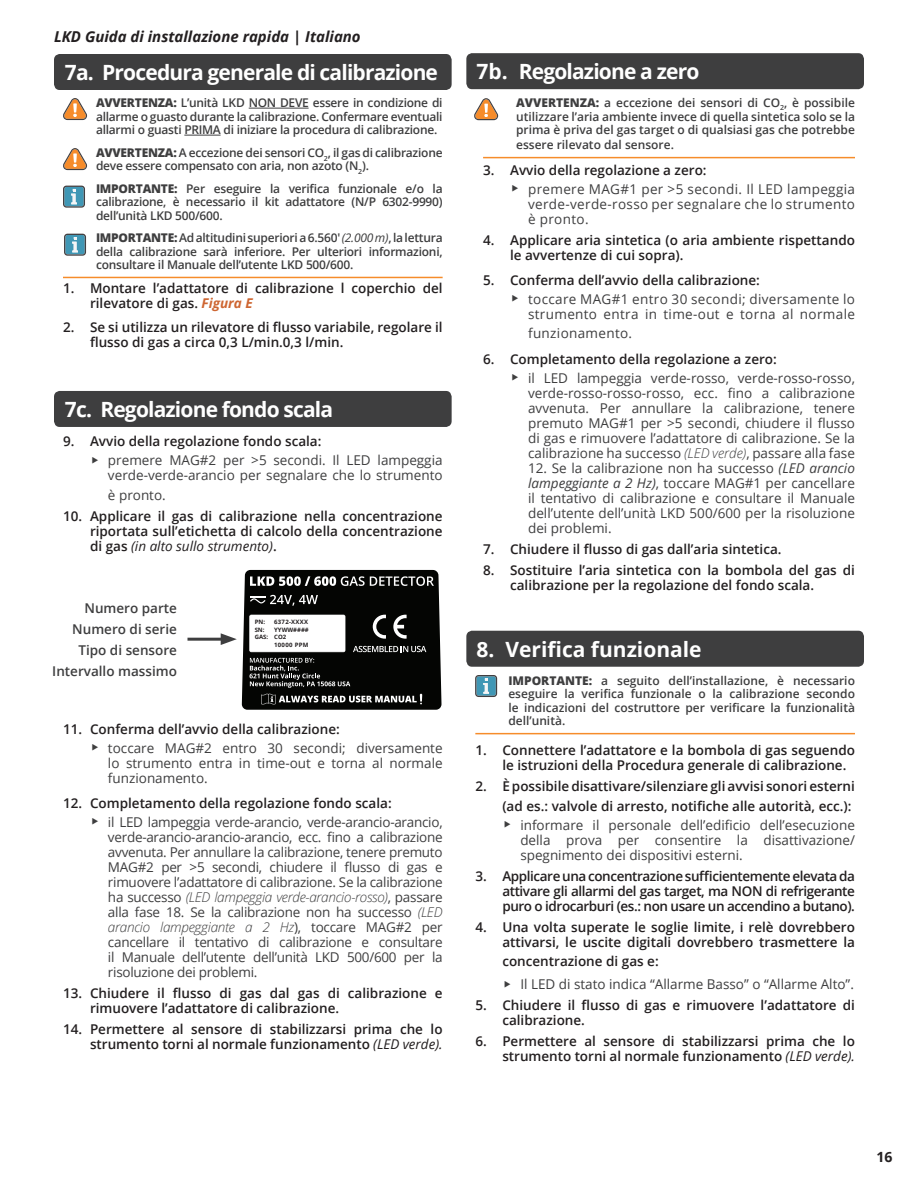
<style>
.page{position:relative;width:918px;height:1188px;background:#fff}
.page>*{position:absolute;margin:0;border:0;box-sizing:border-box;transform-origin:0 0}
.t1{font:700 21px "Open Sans";letter-spacing:-.04em;color:#fff}
.t2{font:700 21px "Open Sans";color:#fff}
.t3{font:italic 700 15px "Open Sans";color:#231f20}
.t4{font:700 14.1px "Open Sans";color:#231f20}
.t5{font:600 13.5px/15px "Open Sans";color:#231f20}
.t6{font:13.5px/15px "Open Sans";color:#3e3e3f;text-align:justify}
.t7{font:13.5px/15px "Open Sans";letter-spacing:.025em;color:#3e3e3f}
.t8{font:600 13.5px/21px "Open Sans";color:#3e3e3f;text-align:right}
.t9{font:600 12px/13.5px "Open Sans";letter-spacing:-.02em;color:#3e3e3f;text-align:justify}
.t10{font:600 12px "Open Sans";color:#3e3e3f}
.t11{font:700 6px "Open Sans";letter-spacing:.05em;color:#231f20}
.t12{font:700 6px/7.5px "Open Sans";color:#231f20}
.s1{font-weight:800}
.s2{font-weight:400;font-style:italic}
.s3{font-weight:700;font-style:italic;color:#ce6632}
.s4{font-weight:300;font-style:italic}
.s5{font-style:italic}
</style>
<div class="page">
<hr style="left:475px;top:733px;width:380px;height:1px;background:#f68c2b">
<div style="left:54px;top:54px;width:398px;height:36px;background:#3e3e3f;border-radius:6px"></div>
<hr style="left:249px;top:108px;width:60px;height:1px;background:#3e3e3f">
<hr style="left:184px;top:135px;width:37px;height:1px;background:#3e3e3f">
<hr style="left:63px;top:277px;width:380px;height:1px;background:#f68c2b">
<svg style="left:63px;top:186px;width:22px;height:22px"></svg>
<svg style="left:64px;top:234px;width:22px;height:22px"></svg>
<svg style="left:63px;top:98px;width:24px;height:22px"></svg>
<svg style="left:63px;top:148px;width:24px;height:22px"></svg>
<div style="left:54px;top:391px;width:398px;height:36px;background:#3e3e3f;border-radius:6px"></div>
<hr style="left:188px;top:638px;width:38px;height:3px;background:#3e3e3f">
<svg style="left:474px;top:98px;width:24px;height:22px"></svg>
<div style="left:466px;top:53px;width:398px;height:36px;background:#3e3e3f;border-radius:6px"></div>
<hr style="left:483px;top:157px;width:372px;height:1px;background:#f68c2b">
<svg style="left:475px;top:675px;width:22px;height:22px"></svg>
<div style="left:466px;top:631px;width:398px;height:36px;background:#3e3e3f;border-radius:6px"></div>
<svg style="left:221px;top:570px;width:221px;height:140px"></svg>
<p class="t3" style="left:54px;top:26px;width:308px">LKD Guida di installazione rapida | Italiano</p>
<h1 class="t1" style="left:65px;top:58px;width:375px">7a. Procedura generale di calibrazione</h1>
<p class="t9" style="left:96px;top:96px;width:348px"><span class="s1">AVVERTENZA:</span> L’unità LKD NON DEVE essere in condizione di allarme o guasto durante la calibrazione. Confermare eventuali allarmi o guasti PRIMA di iniziare la procedura di calibrazione.</p>
<p class="t9" style="left:96px;top:145px;width:348px"><span class="s1">AVVERTENZA:</span> A eccezione dei sensori CO<sub>2</sub>, il gas di calibrazione deve essere compensato con aria, non azoto (N<sub>2</sub>).</p>
<p class="t9" style="left:96px;top:181px;width:348px"><span class="s1">IMPORTANTE:</span> Per eseguire la verifica funzionale e/o la calibrazione, è necessario il kit adattatore (N/P 6302-9990) dell’unità LKD 500/600.</p>
<p class="t9" style="left:96px;top:231px;width:348px"><span class="s1">IMPORTANTE:</span> Ad altitudini superiori a 6.560′ <span class="s2">(2.000 m)</span>, la lettura della calibrazione sarà inferiore. Per ulteriori informazioni, consultare il Manuale dell’utente LKD 500/600.</p>
<p class="t5" style="left:90px;top:281px;width:354px;text-indent:-27px">1. Montare l’adattatore di calibrazione l coperchio del rilevatore di gas. <span class="s3">Figura E</span></p>
<p class="t5" style="left:90px;top:320px;width:354px;text-indent:-27px">2. Se si utilizza un rilevatore di flusso variabile, regolare il flusso di gas a circa 0,3 L/min.0,3 l/min.</p>
<h1 class="t1" style="left:65px;top:395px;width:270px">7c. Regolazione fondo scala</h1>
<p class="t5" style="left:63px;top:434px;width:260px">9. Avvio della regolazione fondo scala:</p>
<p class="t6" style="left:108px;top:452px;width:336px">premere MAG#2 per &gt;5 secondi. Il LED lampeggia verde-verde-arancio per segnalare che lo strumento</p>
<p class="t6" style="left:108px;top:487px;width:59px">è pronto.</p>
<p class="t5" style="left:90px;top:508px;width:354px;text-align:justify;text-indent:-27px">10. Applicare il gas di calibrazione nella concentrazione riportata sull’etichetta di calcolo della concentrazione di gas <span class="s2">(in alto sullo strumento)</span>.</p>
<p class="t8" style="left:52px;top:597px;width:126px">Numero parte<br>Numero di serie<br>Tipo di sensore<br>Intervallo massimo</p>
<p class="t11" style="left:255px;top:618px;width:12px">PN:</p>
<p class="t11" style="left:274px;top:618px;width:36px">6372-XXXX</p>
<p class="t11" style="left:255px;top:626px;width:11px">SN:</p>
<p class="t12" style="left:255px;top:626px;width:56px;text-indent:20px">YYWW####<br>GAS: CO2</p>
<p class="t11" style="left:274px;top:641px;width:36px">10000 PPM</p>
<p class="t5" style="left:63px;top:721px;width:278px">11. Conferma dell’avvio della calibrazione:</p>
<p class="t6" style="left:108px;top:740px;width:336px">toccare MAG#2 entro 30 secondi; diversamente lo strumento entra in time-out e torna al normale funzionamento.</p>
<p class="t5" style="left:63px;top:795px;width:330px">12. Completamento della regolazione fondo scala:</p>
<p class="t6" style="left:108px;top:814px;width:336px">il LED lampeggia verde-arancio, verde-arancio-arancio, verde-arancio-arancio-arancio, ecc. fino a calibrazione avvenuta. Per annullare la calibrazione, tenere premuto MAG#2 per &gt;5 secondi, chiudere il flusso di gas e rimuovere l’adattatore di calibrazione. Se la calibrazione ha successo <span class="s4">(LED lampeggia verde-arancio-rosso)</span>, passare alla fase 18. Se la calibrazione non ha successo <span class="s4">(LED arancio lampeggiante a 2 Hz</span>), toccare MAG#2 per cancellare il tentativo di calibrazione e consultare il Manuale dell’utente dell’unità LKD 500/600 per la risoluzione dei problemi.</p>
<p class="t5" style="left:90px;top:985px;width:354px;text-indent:-27px">13. Chiudere il flusso di gas dal gas di calibrazione e rimuovere l’adattatore di calibrazione.</p>
<p class="t5" style="left:63px;top:1021px;width:381px;text-align:right">14. Permettere al sensore di stabilizzarsi prima che lo strumento torni al normale funzionamento <span class="s2">(LED verde).</span></p>
<h1 class="t1" style="left:477px;top:57px;width:224px">7b. Regolazione a zero</h1>
<p class="t9" style="left:516px;top:96px;width:340px"><span class="s1">AVVERTENZA:</span> a eccezione dei sensori di CO<sub>2</sub>, è possibile utilizzare l’aria ambiente invece di quella sintetica solo se la prima è priva del gas target o di qualsiasi gas che potrebbe</p>
<p class="t10" style="left:516px;top:137px;width:159px">essere rilevato dal sensore.</p>
<p class="t5" style="left:483px;top:162px;width:225px">3. Avvio della regolazione a zero:</p>
<p class="t6" style="left:528px;top:181px;width:328px">premere MAG#1 per &gt;5 secondi. Il LED lampeggia verde-verde-rosso per segnalare che lo strumento è pronto.</p>
<p class="t5" style="left:510px;top:232px;width:346px;text-indent:-27px">4. Applicare aria sintetica (o aria ambiente rispettando le avvertenze di cui sopra).</p>
<p class="t5" style="left:483px;top:272px;width:278px">5. Conferma dell’avvio della calibrazione:</p>
<p class="t7" style="left:528px;top:291px;width:328px">toccare MAG#1 entro 30 secondi; diversamente lo strumento entra in time-out e torna al normale</p>
<p class="t7" style="left:528px;top:326px;width:106px">funzionamento.</p>
<p class="t5" style="left:483px;top:351px;width:295px">6. Completamento della regolazione a zero:</p>
<p class="t6" style="left:528px;top:370px;width:328px">il LED lampeggia verde-rosso, verde-rosso-rosso, verde-rosso-rosso-rosso, ecc. fino a calibrazione avvenuta. Per annullare la calibrazione, tenere premuto MAG#1 per &gt;5 secondi, chiudere il flusso di gas e rimuovere l’adattatore di calibrazione. Se la calibrazione ha successo <span class="s4">(LED verde)</span>, passare alla fase</p>
<p class="t6" style="left:528px;top:460px;width:328px">12. Se la calibrazione non ha successo <span class="s5">(LED arancio lampeggiante a 2 Hz)</span>, toccare MAG#1 per cancellare il tentativo di calibrazione e consultare il Manuale dell’utente dell’unità LKD 500/600 per la risoluzione dei problemi.</p>
<p class="t5" style="left:483px;top:541px;width:300px">7. Chiudere il flusso di gas dall’aria sintetica.</p>
<p class="t5" style="left:510px;top:562px;width:346px;text-indent:-27px">8. Sostituire l’aria sintetica con la bombola del gas di calibrazione per la regolazione del fondo scala.</p>
<h1 class="t2" style="left:477px;top:634px;width:227px">8. Verifica funzionale</h1>
<p class="t9" style="left:508px;top:674px;width:348px"><span class="s1">IMPORTANTE:</span> a seguito dell’installazione, è necessario eseguire la verifica funzionale o la calibrazione secondo le indicazioni del costruttore per verificare la funzionalità dell’unità.</p>
<p class="t5" style="left:502px;top:743px;width:354px;text-indent:-27px">1. Connettere l’adattatore e la bombola di gas seguendo le istruzioni della Procedura generale di calibrazione.</p>
<p class="t5" style="left:475px;top:776px;width:381px;line-height:19.5px;text-align:right">2. È possibile disattivare/silenziare gli avvisi sonori esterni (ad es.: valvole di arresto, notifiche alle autorità, ecc.):</p>
<p class="t6" style="left:520px;top:817px;width:336px">informare il personale dell’edificio dell’esecuzione della prova per consentire la disattivazione/ spegnimento dei dispositivi esterni.</p>
<p class="t5" style="left:502px;top:868px;width:354px;text-align:justify;text-indent:-27px">3. Applicare una concentrazione sufficientemente elevata da attivare gli allarmi del gas target, ma NON di refrigerante puro o idrocarburi (es.: non usare un accendino a butano).</p>
<p class="t5" style="left:475px;top:919px;width:381px;text-align:right">4. Una volta superate le soglie limite, i relè dovrebbero attivarsi, le uscite digitali dovrebbero trasmettere la</p>
<p class="t5" style="left:502px;top:953px;width:158px">concentrazione di gas e:</p>
<p class="t6" style="left:520px;top:977px;width:335px">Il LED di stato indica “Allarme Basso” o “Allarme Alto”.</p>
<p class="t5" style="left:502px;top:998px;width:354px;text-indent:-27px">5. Chiudere il flusso di gas e rimuovere l’adattatore di calibrazione.</p>
<p class="t5" style="left:475px;top:1034px;width:381px;text-align:right">6. Permettere al sensore di stabilizzarsi prima che lo strumento torni al normale funzionamento <span class="s2">(LED verde).</span></p>
<p class="t4" style="left:876px;top:1147px;width:18px">16</p>
</div>
